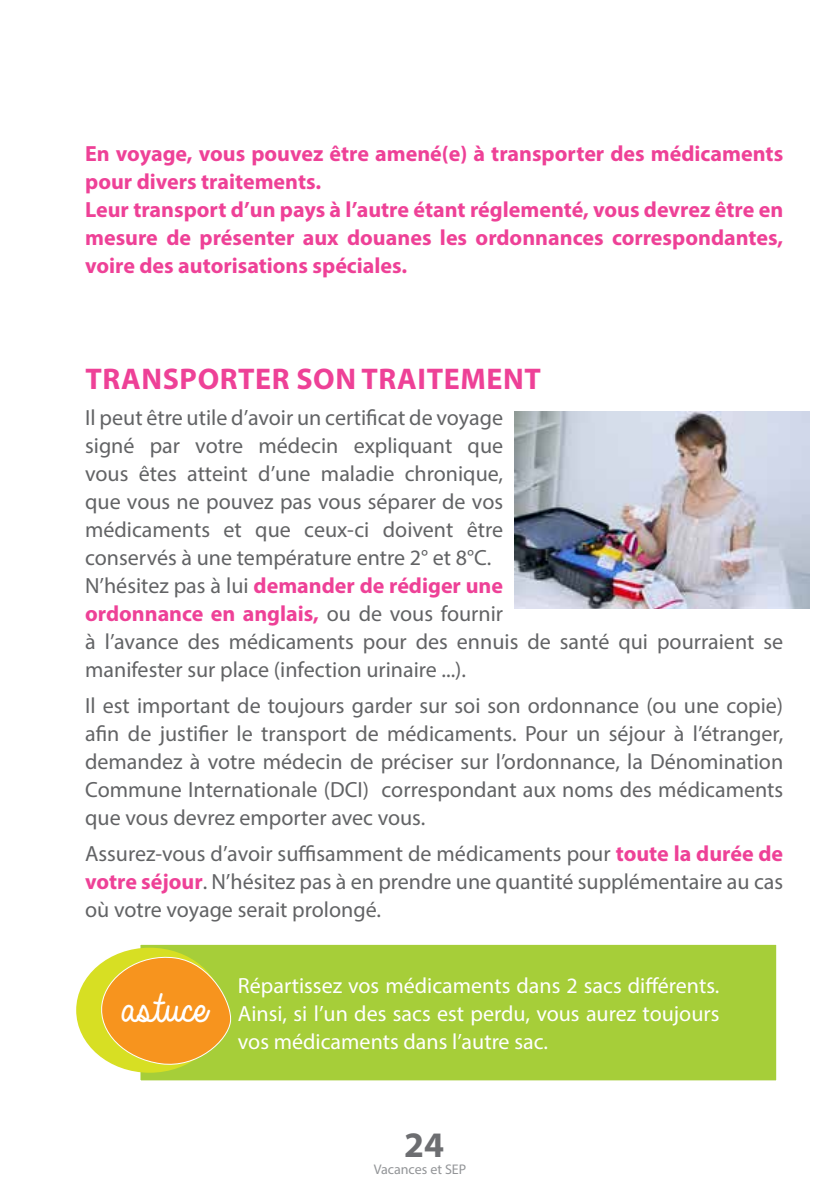
<style>
.page{position:relative;width:840px;height:1191px;background:#fff}
.page>*{position:absolute;margin:0;border:0;box-sizing:border-box;transform-origin:0 0}
.t1{font:46px "Always In My Heart";color:#fff}
.t2{font:700 36px "Myriad Pro";color:#6d6e71}
.t3{font:700 30px "Myriad Pro";letter-spacing:.02em;color:#ee4197}
.t4{font:22px/28px "Myriad Pro";color:#626365;text-align:justify}
.t5{font:700 22px/28px "Myriad Pro";color:#ee4197}
.t6{font:22px/28px "Myriad Pro";color:#fff;text-align:justify}
.t7{font:14px "Myriad Pro";color:#939598}
.s1{font-weight:700;color:#ee4197}
</style>
<div class="page">
<div style="left:139px;top:944px;width:637px;height:137px;background:#a6ce39"></div>
<div style="left:138px;top:943px;width:639px;height:139px;border:2px solid #fff"></div>
<div style="left:76px;top:947px;width:147px;height:125px;background:#d7df23;border-radius:50%"></div>
<svg style="left:98px;top:953px;width:134px;height:115px"></svg>
<img style="left:514px;top:411px;width:295px;height:197px">
<p class="t5" style="left:85px;top:138px;width:699px">En voyage, vous pouvez être amené(e) à transporter des médicaments pour divers traitements.<br>Leur transport d’un pays à l’autre étant réglementé, vous devrez être en mesure de présenter aux douanes les ordonnances correspondantes, voire des autorisations spéciales.</p>
<h3 class="t3" style="left:85px;top:359px;width:20px">TRANS</h3>
<h3 class="t3" style="left:179px;top:359px;width:38px">PORT</h3>
<h3 class="t3" style="left:255px;top:359px;width:61px">ER SON</h3>
<h3 class="t3" style="left:361px;top:359px;width:18px">TRAIT</h3>
<h3 class="t3" style="left:443px;top:359px;width:78px">EMENT</h3>
<p class="t4" style="left:85px;top:403px;width:699px;text-align:left">Il peut être utile d’avoir un certificat de voyage<br>signé par votre médecin expliquant que<br>vous êtes atteint d’une maladie chronique,<br>que vous ne pouvez pas vous séparer de vos<br>médicaments et que ceux-ci doivent être<br>conservés à une température entre 2° et 8°C.<br>N’hésitez pas à lui <span class="s1">demander de rédiger une<br>ordonnance en anglais,</span> ou de vous fournir<br>à l’avance des médicaments pour des ennuis de santé qui pourraient se manifester sur place (infection urinaire ...).</p>
<p class="t4" style="left:85px;top:691px;width:699px">Il est important de toujours garder sur soi son ordonnance (ou une copie) afin de justifier le transport de médicaments. Pour un séjour à l’étranger, demandez à votre médecin de préciser sur l’ordonnance, la Dénomination Commune Internationale (DCI) correspondant aux noms des médicaments que vous devrez emporter avec vous.</p>
<p class="t4" style="left:85px;top:839px;width:699px">Assurez-vous d’avoir suffisamment de médicaments pour <span class="s1">toute la durée de votre séjour</span>. N’hésitez pas à en prendre une quantité supplémentaire au cas où votre voyage serait prolongé.</p>
<h1 class="t1" style="left:114px;top:983px;width:86px">astuce</h1>
<p class="t6" style="left:238px;top:971px;width:482px">Répartissez vos médicaments dans 2 sacs différents.<br>Ainsi, si l’un des sacs est perdu, vous aurez toujours vos médicaments dans l’autre sac.</p>
<h2 class="t2" style="left:404px;top:1121px;width:41px">24</h2>
<p class="t7" style="left:373px;top:1161px;width:94px">Vacances et SEP</p>
</div>
